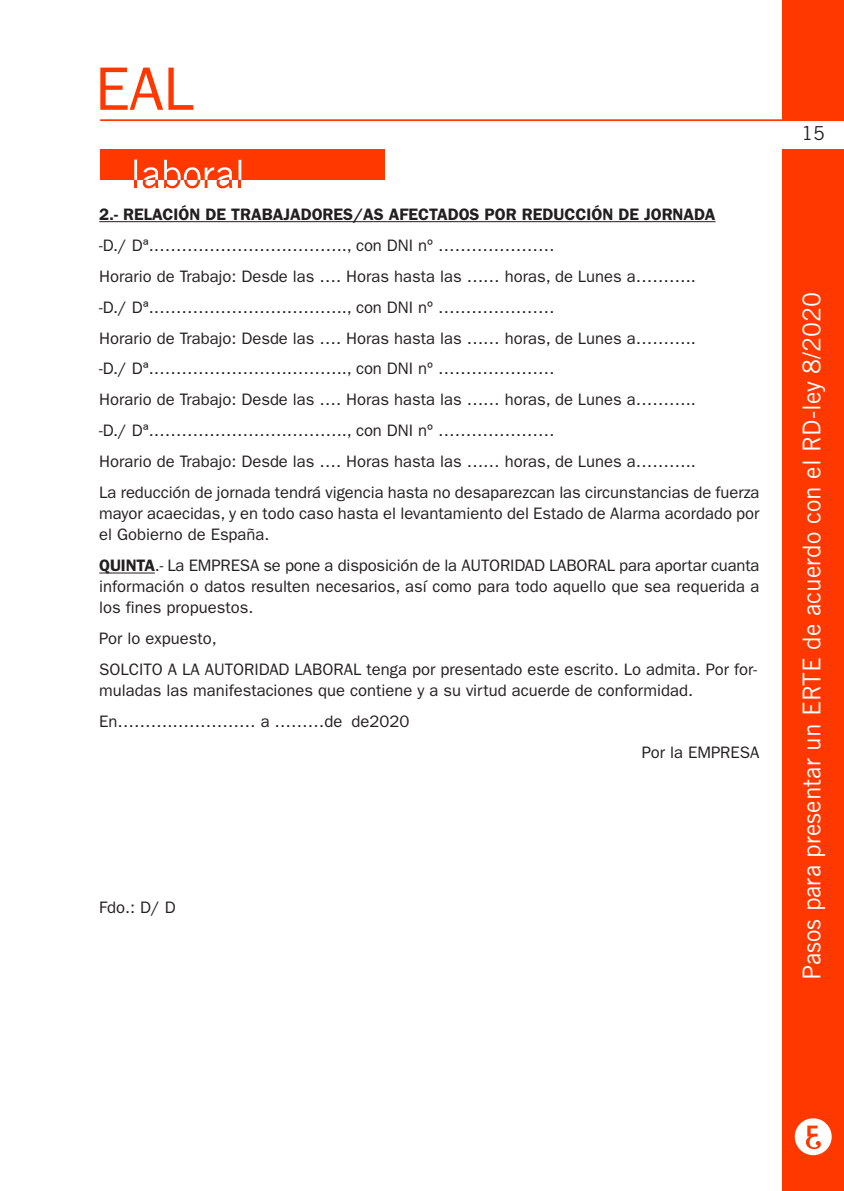
<style>
.page{position:relative;width:844px;height:1191px;background:#fff}
.page>*{position:absolute;margin:0;border:0;box-sizing:border-box;transform-origin:0 0}
.t1{font:24.5px "Trade Gothic";color:#fff}
.t2{font:19.25px "Trade Gothic";color:#231f20}
.t3{font:16.62px/31px "Franklin Gothic";color:#231f20}
.t4{font:600 16.62px "Franklin Gothic";color:#231f20}
.s1{font-weight:600}
</style>
<div class="page">
<div style="left:782px;top:0;width:61px;height:1177px;background:#ff3800"></div>
<div style="left:1px;top:121px;width:842px;height:28px;background:#fff"></div>
<hr style="left:100px;top:119px;width:743px;height:2px;background:#ff3800">
<div style="left:794px;top:1118px;width:37px;height:37px;background:#fff;border-radius:50%"></div>
<svg style="left:805px;top:1125px;width:15px;height:24px"></svg>
<svg style="left:100px;top:68px;width:93px;height:42px"></svg>
<div style="left:100px;top:149px;width:284px;height:31px;background:#ff3800"></div>
<svg style="left:134px;top:160px;width:107px;height:28px"></svg>
<hr style="left:99px;top:221px;width:616px;height:1px;background:#231f20">
<hr style="left:99px;top:572px;width:56px;height:1px;background:#231f20">
<p class="t4" style="left:99px;top:208px;width:617px">2.- RELACIÓN DE TRABAJADORES/AS AFECTADOS POR REDUCCIÓN DE JORNADA</p>
<p class="t3" style="left:99px;top:231px;width:661px">-D./ Dª.…………………………….., con DNI nº …………………<br>Horario de Trabajo: Desde las …. Horas hasta las …… horas, de Lunes a………..<br>-D./ Dª.…………………………….., con DNI nº …………………<br>Horario de Trabajo: Desde las …. Horas hasta las …… horas, de Lunes a………..<br>-D./ Dª.…………………………….., con DNI nº …………………<br>Horario de Trabajo: Desde las …. Horas hasta las …… horas, de Lunes a………..<br>-D./ Dª.…………………………….., con DNI nº …………………<br>Horario de Trabajo: Desde las …. Horas hasta las …… horas, de Lunes a………..<br>La reducción de jornada tendrá vigencia hasta no desaparezcan las circunstancias de fuerza</p>
<p class="t3" style="left:99px;top:504px;width:661px;line-height:21px">mayor acaecidas, y en todo caso hasta el levantamiento del Estado de Alarma acordado por el Gobierno de España.</p>
<p class="t3" style="left:99px;top:556px;width:661px;line-height:21px;text-align:justify"><span class="s1">QUINTA</span>.- La EMPRESA se pone a disposición de la AUTORIDAD LABORAL para aportar cuanta información o datos resulten necesarios, así como para todo aquello que sea requerida a los fines propuestos.</p>
<p class="t3" style="left:99px;top:624px;width:659px">Por lo expuesto,<br>SOLCITO A LA AUTORIDAD LABORAL tenga por presentado este escrito. Lo admita. Por for-</p>
<p class="t3" style="left:99px;top:676px;width:595px">muladas las manifestaciones que contiene y a su virtud acuerde de conformidad.</p>
<p class="t3" style="left:99px;top:707px;width:311px">En……….…………… a ………de de2020</p>
<p class="t3" style="left:641px;top:738px;width:119px">Por la EMPRESA</p>
<p class="t3" style="left:99px;top:892px;width:78px">Fdo.: D/ D</p>
<p class="t2" style="left:801px;top:126px;width:25px">15</p>
<h1 class="t1" style="left:802px;top:980px;width:689px;rotate:-90deg">Pasos para presentar un ERTE de acuerdo con el RD-ley 8/2020</h1>
</div>
